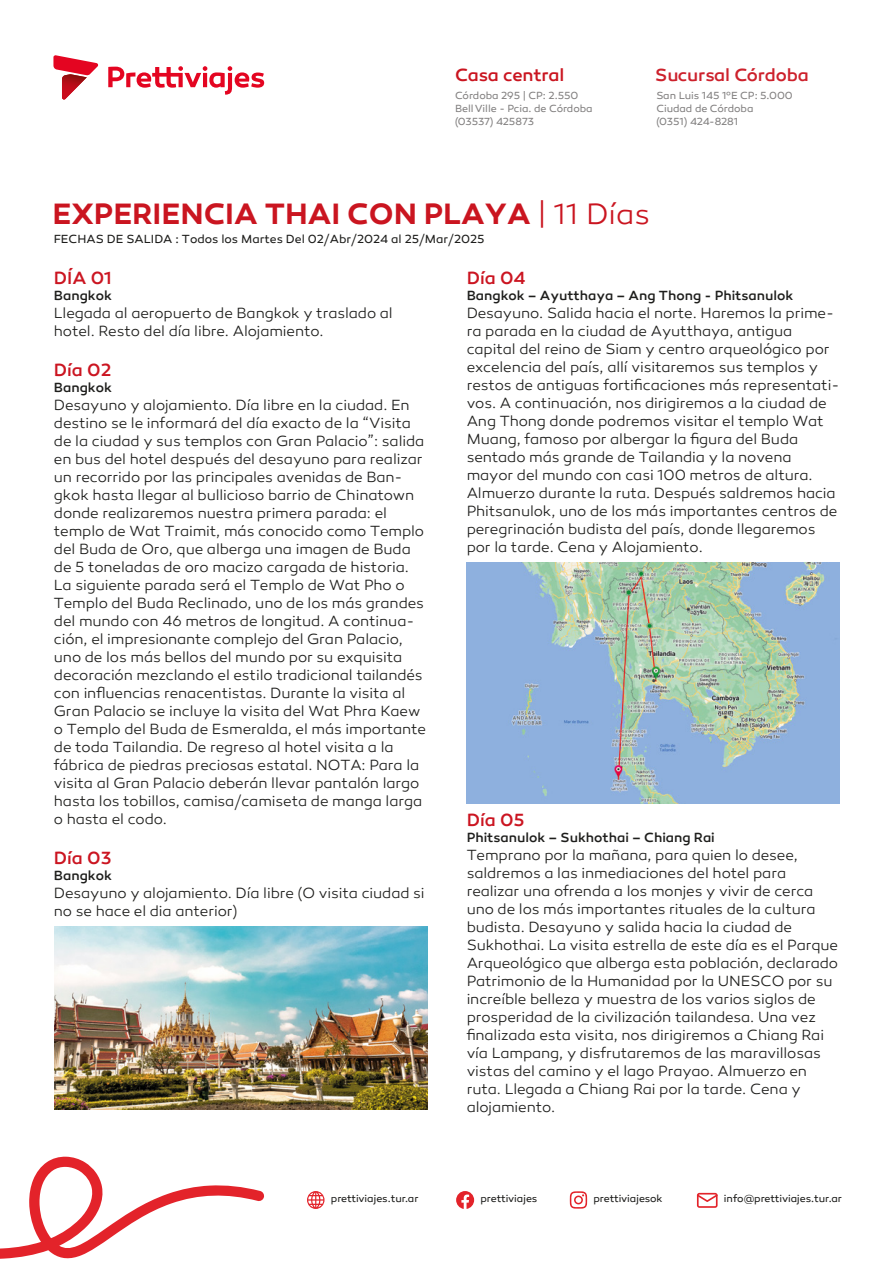
<style>
.page{position:relative;width:893px;height:1263px;background:#fff}
.page>*{position:absolute;margin:0;border:0;box-sizing:border-box;transform-origin:0 0}
.t1{font:600 30px "Canaro";color:#ca1520}
.t2{font:500 18px "Canaro";color:#cb1521}
.t3{font:500 18px "Canaro";color:#cd212c}
.t4{font:500 18px "Canaro";letter-spacing:-.01em;color:#ca1520}
.t5{font:300 15px/18px "Canaro";letter-spacing:-.005em;color:#1e1e1c}
.t6{font:500 13.5px "Canaro";color:#1e1e1c}
.t7{font:12px "Canaro";color:#1d1d1b}
.t8{font:10.5px/12.6px "Canaro";letter-spacing:-.005em;color:#838181}
.t9{font:10.5px "Canaro";letter-spacing:-.005em;color:#1d1d1b}
.s1{font-weight:300}
</style>
<div class="page">
<svg style="left:53px;top:55px;width:45px;height:21px"></svg>
<svg style="left:108px;top:66px;width:156px;height:29px"></svg>
<img style="left:62px;top:74px;width:25px;height:26px">
<svg style="left:307px;top:1191px;width:17px;height:18px"></svg>
<svg style="left:456px;top:1191px;width:18px;height:18px"></svg>
<svg style="left:570px;top:1191px;width:17px;height:18px"></svg>
<svg style="left:697px;top:1193px;width:21px;height:15px"></svg>
<img style="left:54px;top:926px;width:373px;height:184px">
<svg style="left:0;top:1156px;width:264px;height:103px"></svg>
<img style="left:467px;top:562px;width:373px;height:241px">
<p class="t4" style="left:455px;top:64px;width:111px">Casa central</p>
<p class="t8" style="left:455px;top:90px;width:139px">Córdoba 295 | CP: 2.550<br>BellVille - Pcia. de Córdoba (03537) 425873</p>
<p class="t8" style="left:656px;top:90px;width:138px">San Luis 145 1ºE CP: 5.000<br>Ciudad de Córdoba<br>(0351) 424-8281</p>
<p class="t3" style="left:655px;top:64px;width:155px">Sucursal Córdoba</p>
<h1 class="t1" style="left:52px;top:195px;width:599px">EXPERIENCIA THAI CON PLAYA <span class="s1">| 11 Días</span></h1>
<p class="t7" style="left:54px;top:232px;width:432px">FECHAS DE SALIDA : Todos los Martes Del 02/Abr/2024 al 25/Mar/2025</p>
<p class="t2" style="left:54px;top:267px;width:60px">DÍA 01</p>
<p class="t6" style="left:54px;top:287px;width:59px">Bangkok</p>
<p class="t5" style="left:54px;top:304px;width:340px">Llegada al aeropuerto de Bangkok y traslado al hotel. Resto del día libre. Alojamiento.</p>
<p class="t2" style="left:54px;top:359px;width:59px">Día 02</p>
<p class="t6" style="left:54px;top:379px;width:59px">Bangkok</p>
<p class="t5" style="left:54px;top:396px;width:374px">Desayuno y alojamiento. Día libre en la ciudad. En destino se le informará del día exacto de la “Visita de la ciudad y sus templos con Gran Palacio”: salida en bus del hotel después del desayuno para realizar un recorrido por las principales avenidas de Ban&shy;gkok hasta llegar al bullicioso barrio de Chinatown donde realizaremos nuestra primera parada: el templo de Wat Traimit, más conocido como Templo del Buda de Oro, que alberga una imagen de Buda de 5 toneladas de oro macizo cargada de historia.<br>La siguiente parada será el Templo de Wat Pho o Templo del Buda Reclinado, uno de los más grandes del mundo con 46 metros de longitud. A continua&shy;ción, el impresionante complejo del Gran Palacio, uno de los más bellos del mundo por su exquisita decoración mezclando el estilo tradicional tailandés con influencias renacentistas. Durante la visita al Gran Palacio se incluye la visita del Wat Phra Kaew o Templo del Buda de Esmeralda, el más importante de toda Tailandia. De regreso al hotel visita a la fábrica de piedras preciosas estatal. NOTA: Para la visita al Gran Palacio deberán llevar pantalón largo hasta los tobillos, camisa/camiseta de manga larga o hasta el codo.</p>
<p class="t2" style="left:54px;top:847px;width:59px">Día 03</p>
<p class="t6" style="left:54px;top:867px;width:59px">Bangkok</p>
<p class="t5" style="left:54px;top:884px;width:372px">Desayuno y alojamiento. Día libre (O visita ciudad si no se hace el dia anterior)</p>
<p class="t2" style="left:467px;top:267px;width:60px">Día 04</p>
<p class="t6" style="left:467px;top:287px;width:328px">Bangkok – Ayutthaya – Ang Thong - Phitsanulok</p>
<p class="t5" style="left:467px;top:304px;width:374px">Desayuno. Salida hacia el norte. Haremos la prime&shy;ra parada en la ciudad de Ayutthaya, antigua capital del reino de Siam y centro arqueológico por excelencia del país, allí visitaremos sus templos y restos de antiguas fortificaciones más representati&shy;vos. A continuación, nos dirigiremos a la ciudad de Ang Thong donde podremos visitar el templo Wat Muang, famoso por albergar la figura del Buda sentado más grande de Tailandia y la novena mayor del mundo con casi 100 metros de altura.<br>Almuerzo durante la ruta. Después saldremos hacia Phitsanulok, uno de los más importantes centros de peregrinación budista del país, donde llegaremos por la tarde. Cena y Alojamiento.</p>
<p class="t2" style="left:467px;top:809px;width:59px">Día 05</p>
<p class="t6" style="left:467px;top:829px;width:250px">Phitsanulok – Sukhothai – Chiang Rai</p>
<p class="t5" style="left:467px;top:846px;width:373px">Temprano por la mañana, para quien lo desee, saldremos a las inmediaciones del hotel para realizar una ofrenda a los monjes y vivir de cerca uno de los más importantes rituales de la cultura budista. Desayuno y salida hacia la ciudad de Sukhothai. La visita estrella de este día es el Parque Arqueológico que alberga esta población, declarado Patrimonio de la Humanidad por la UNESCO por su increíble belleza y muestra de los varios siglos de prosperidad de la civilización tailandesa. Una vez finalizada esta visita, nos dirigiremos a Chiang Rai vía Lampang, y disfrutaremos de las maravillosas vistas del camino y el lago Prayao. Almuerzo en ruta. Llegada a Chiang Rai por la tarde. Cena y alojamiento.</p>
<p class="t9" style="left:331px;top:1192px;width:89px">prettiviajes.tur.ar</p>
<p class="t9" style="left:480px;top:1192px;width:58px">prettiviajes</p>
<p class="t9" style="left:593px;top:1192px;width:71px">prettiviajesok</p>
<p class="t9" style="left:724px;top:1192px;width:119px">info@prettiviajes.tur.ar</p>
</div>
